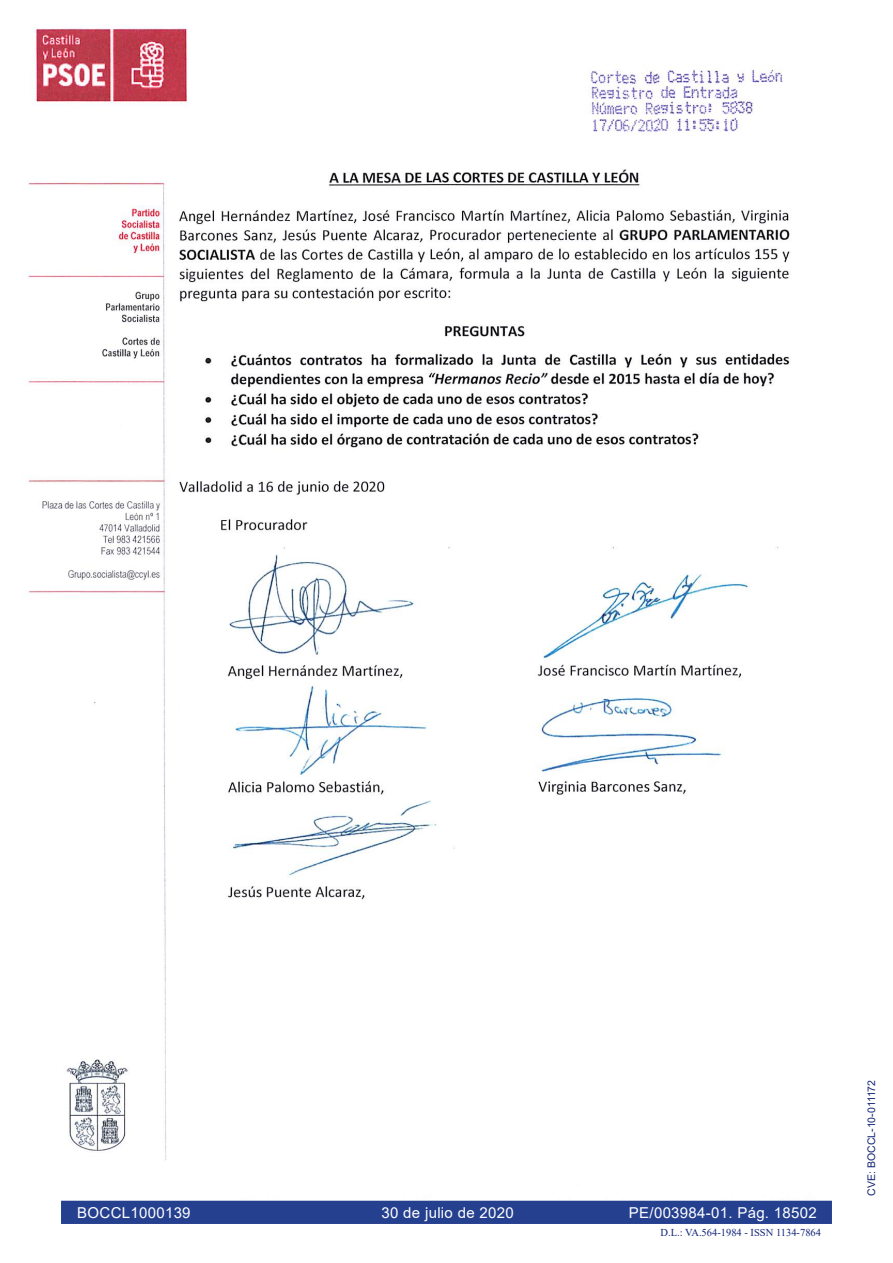
<style>
.page{position:relative;width:893px;height:1263px;background:#fff}
.page>*{position:absolute;margin:0;border:0;box-sizing:border-box;transform-origin:0 0}
.E_CVE{font:15px "Arial";letter-spacing:.02em;color:#fff}
.t1{font:10.5px "Times New Roman";color:#132477}
.t2{font:10.5px "Arial";color:#132477}
</style>
<div class="page">
<div style="left:60px;top:1200px;width:773px;height:25px;background:#25408f"></div>
<div style="left:60px;top:1199px;width:773px;height:26px;border:2px solid #fff"></div>
<img style="left:26px;top:26px;width:807px;height:1174px">
<p class="E_CVE" style="left:77px;top:1202px;width:115px">BOCCL1000139</p>
<p class="E_CVE" style="left:382px;top:1202px;width:134px">30 de julio de 2020</p>
<p class="E_CVE" style="left:629px;top:1202px;width:189px">PE/003984-01. Pág. 18502</p>
<p class="t1" style="left:661px;top:1225px;width:162px">D.L.: VA.564-1984 - ISSN 1134-7864</p>
<p class="t2" style="left:864px;top:1195px;width:117px;rotate:-90deg">CVE: BOCCL-10-011172</p>
</div>
